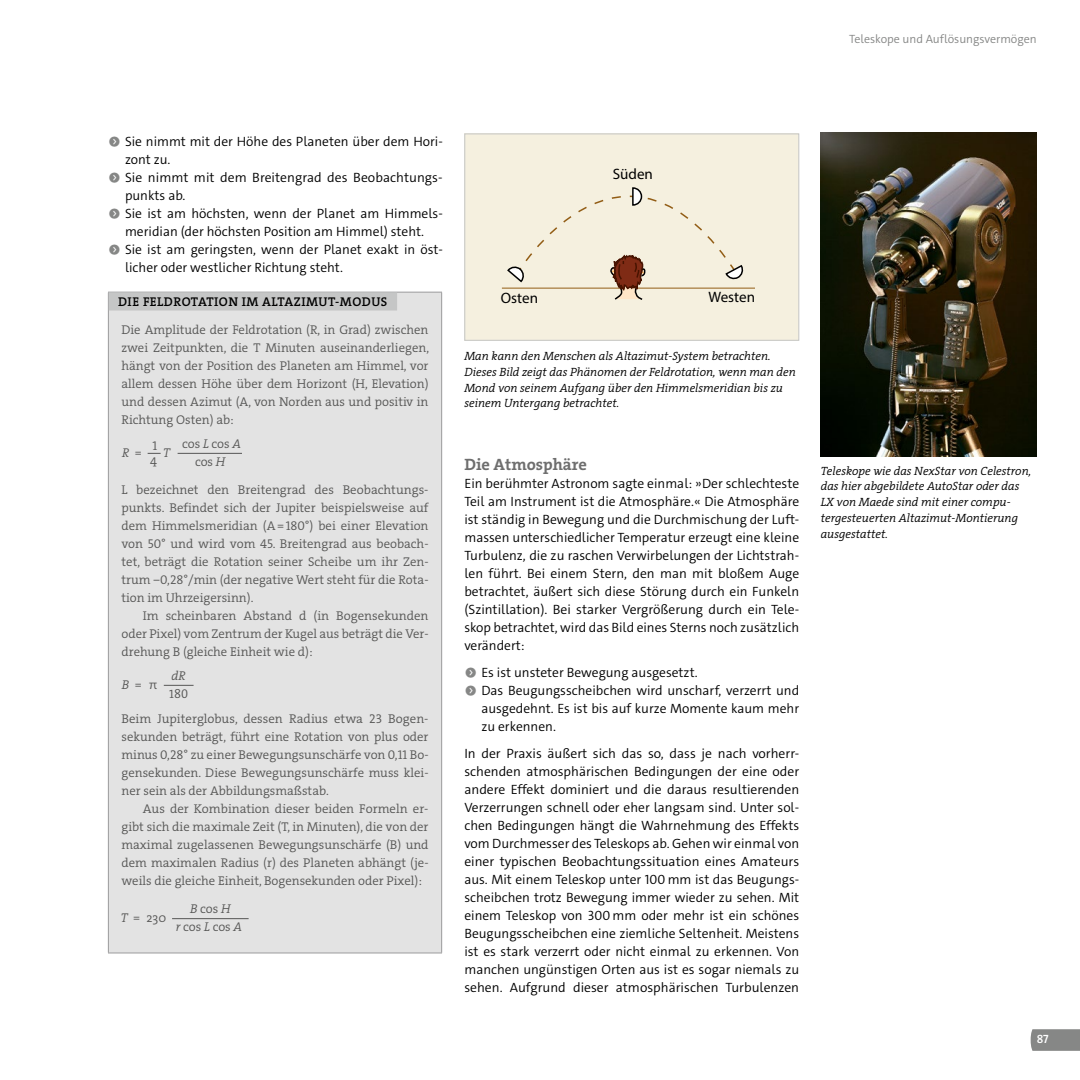
<style>
.page{position:relative;width:1080px;height:1080px;background:#fff}
.page>*{position:absolute;margin:0;border:0;box-sizing:border-box;transform-origin:0 0}
.t1{font:16.5px "The Serif HP7 Bld";color:#6e6e6e}
.t2{font:15px "Myriad Pro";color:#000}
.t3{font:300 13.5px/18px "The Sans C4 s";color:#000;text-align:justify}
.t4{font:12.75px/18px "The Serif HP4 Se Lig";color:#565655;text-align:justify}
.t5{font:12.75px "The Serif HP6 Se Bld";letter-spacing:.04em;color:#000}
.t6{font:12.75px "The Serif HP4 Se Lig IT";color:#565655}
.t7{font:12px/15.8px "The Serif HP4 Se Lig IT";color:#000}
.t8{font:300 12px "The Sans C4 s";color:#868786}
.t9{font:600 12px "The Sans C4 s";color:#fff}
.s1{font-family:"The Serif HP4 Se Lig"}
.s2{font-family:"The Serif HP4 Se Lig IT"}
</style>
<div class="page">
<svg style="left:1031px;top:1029px;width:49px;height:22px"></svg>
<div style="left:108px;top:292px;width:334px;height:661px;background:#e3e3e3"></div>
<hr style="left:108px;top:292px;width:334px;height:1px;background:#9c9c9d">
<hr style="left:108px;top:293px;width:1px;height:660px;background:#9c9c9d">
<hr style="left:441px;top:293px;width:1px;height:660px;background:#9c9c9d">
<hr style="left:108px;top:953px;width:334px;height:1px;background:#9c9c9d">
<div style="left:109px;top:293px;width:288px;height:18px;background:#c5c6c6"></div>
<hr style="left:178px;top:453px;width:64px;height:1px;background:#565655">
<svg style="left:148px;top:453px;width:13px;height:1px"></svg>
<svg style="left:164px;top:685px;width:29px;height:1px"></svg>
<hr style="left:172px;top:918px;width:77px;height:1px;background:#565655">
<div style="left:464px;top:134px;width:335px;height:207px;background:#f5f0df"></div>
<hr style="left:502px;top:288px;width:253px;height:1px;background:#925d15">
<svg style="left:506px;top:187px;width:238px;height:113px"></svg>
<div style="left:464px;top:134px;width:335px;height:207px;border:1px solid #c5c6c6"></div>
<img style="left:821px;top:133px;width:216px;height:324px">
<p class="t8" style="left:849px;top:31px;width:189px">Teleskope und Auflösungsvermögen</p>
<p class="t3" style="left:108px;top:133px;width:336px"><sub>f</sub> Sie nimmt mit der Höhe des Planeten über dem Hori-</p>
<p class="t3" style="left:125px;top:151px;width:47px">zont zu.</p>
<p class="t3" style="left:108px;top:169px;width:336px"><sub>f</sub> Sie nimmt mit dem Breitengrad des Beobachtungs-</p>
<p class="t3" style="left:125px;top:187px;width:62px">punkts ab.</p>
<p class="t3" style="left:108px;top:205px;width:335px"><sub>f</sub> Sie ist am höchsten, wenn der Planet am Himmels-</p>
<p class="t3" style="left:125px;top:223px;width:301px">meridian (der höchsten Position am Himmel) steht.</p>
<p class="t3" style="left:108px;top:241px;width:335px"><sub>f</sub> Sie ist am geringsten, wenn der Planet exakt in öst-</p>
<p class="t3" style="left:125px;top:259px;width:220px">licher oder westlicher Richtung steht.</p>
<p class="t5" style="left:118px;top:293px;width:271px">DIE FELDROTATION IM ALTAZIMUT-MODUS</p>
<p class="t4" style="left:122px;top:320px;width:309px">Die Amplitude der Feldrotation (R, in Grad) zwischen zwei Zeitpunkten, die T Minuten auseinanderliegen, hängt von der Position des Planeten am Himmel, vor allem dessen Höhe über dem Horizont (H, Elevation) und dessen Azimut (A, von Norden aus und positiv in Richtung Osten) ab:</p>
<p class="t6" style="left:122px;top:445px;width:21px">R <span class="s1">=</span></p>
<p class="t4" style="left:182px;top:435px;width:61px;text-align:center">cos <span class="s2">L</span> cos <span class="s2">A </span>cos <span class="s2">H</span></p>
<p class="t4" style="left:150px;top:439px;width:9px;line-height:13.5px">1<br>4</p>
<p class="t6" style="left:163px;top:445px;width:8px">T</p>
<p class="t4" style="left:122px;top:480px;width:309px">L bezeichnet den Breitengrad des Beobachtungs&shy;punkts. Befindet sich der Jupiter beispielsweise auf dem Himmelsmeridian (A=180°) bei einer Elevation von 50° und wird vom 45. Breitengrad aus beobach&shy;tet, beträgt die Rotation seiner Scheibe um ihr Zen&shy;trum −0,28°/min (der negative Wert steht für die Rota&shy;tion im Uhrzeigersinn).</p>
<p class="t4" style="left:122px;top:606px;width:309px;text-indent:21px">Im scheinbaren Abstand d (in Bogensekunden oder Pixel) vom Zentrum der Kugel aus beträgt die Ver&shy;drehung B (gleiche Einheit wie d):</p>
<p class="t6" style="left:122px;top:676px;width:21px">B <span class="s1">=</span></p>
<p class="t4" style="left:149px;top:676px;width:10px">π</p>
<p class="t6" style="left:172px;top:667px;width:16px">dR</p>
<p class="t4" style="left:169px;top:685px;width:20px">180</p>
<p class="t4" style="left:122px;top:710px;width:309px">Beim Jupiterglobus, dessen Radius etwa 23 Bogen&shy;sekunden beträgt, führt eine Rotation von plus oder minus 0,28° zu einer Bewegungsunschärfe von 0,11 Bo&shy;gensekunden. Diese Bewegungsunschärfe muss klei&shy;ner sein als der Abbildungsmaßstab.</p>
<p class="t4" style="left:122px;top:800px;width:309px;text-indent:21px">Aus der Kombination dieser beiden Formeln er&shy;gibt sich die maximale Zeit (T, in Minuten), die von der maximal zugelassenen Bewegungsunschärfe (B) und dem maximalen Radius (r) des Planeten abhängt (je&shy;weils die gleiche Einheit, Bogensekunden oder Pixel):</p>
<p class="t6" style="left:121px;top:910px;width:21px">T <span class="s1">=</span></p>
<p class="t4" style="left:176px;top:900px;width:68px;text-align:center"><span class="s2">B</span> cos <span class="s2">H<br>r</span> cos <span class="s2">L</span> cos <span class="s2">A</span></p>
<p class="t4" style="left:146px;top:909px;width:21px">230</p>
<p class="t2" style="left:613px;top:165px;width:42px">Süden</p>
<p class="t2" style="left:501px;top:288px;width:39px">Osten</p>
<p class="t2" style="left:708px;top:288px;width:48px">Westen</p>
<p class="t7" style="left:464px;top:349px;width:333px">Man kann den Menschen als Altazimut-System betrachten.<br>Dieses Bild zeigt das Phänomen der Feldrotation, wenn man den Mond von seinem Aufgang über den Himmelsmeridian bis zu seinem Untergang betrachtet.</p>
<p class="t1" style="left:464px;top:454px;width:124px">Die Atmosphäre</p>
<p class="t3" style="left:464px;top:475px;width:336px">Ein berühmter Astronom sagte einmal: »Der schlechteste Teil am Instrument ist die Atmosphäre.« Die Atmosphäre ist ständig in Bewegung und die Durchmischung der Luft&shy;massen unterschiedlicher Temperatur erzeugt eine kleine Turbulenz, die zu raschen Verwirbelungen der Lichtstrah&shy;len führt. Bei einem Stern, den man mit bloßem Auge betrachtet, äußert sich diese Störung durch ein Funkeln (Szintillation). Bei starker Vergrößerung durch ein Tele&shy;skop betrachtet, wird das Bild eines Sterns noch zusätzlich verändert:</p>
<p class="t3" style="left:464px;top:664px;width:235px"><sub>f</sub> Es ist unsteter Bewegung ausgesetzt.</p>
<p class="t3" style="left:464px;top:682px;width:336px"><sub>f</sub> Das Beugungsscheibchen wird unscharf, verzerrt und</p>
<p class="t3" style="left:481px;top:700px;width:319px">ausgedehnt. Es ist bis auf kurze Momente kaum mehr</p>
<p class="t3" style="left:481px;top:718px;width:76px">zu erkennen.</p>
<p class="t3" style="left:464px;top:745px;width:336px">In der Praxis äußert sich das so, dass je nach vorherr&shy;schenden atmosphärischen Bedingungen der eine oder andere Effekt dominiert und die daraus resultierenden Verzerrungen schnell oder eher langsam sind. Unter sol&shy;chen Bedingungen hängt die Wahrnehmung des Effekts vom Durchmesser des Teleskops ab. Gehen wir einmal von einer typischen Beobachtungssituation eines Amateurs aus. Mit einem Teleskop unter 100 mm ist das Beugungs&shy;scheibchen trotz Bewegung immer wieder zu sehen. Mit einem Teleskop von 300 mm oder mehr ist ein schönes Beugungsscheibchen eine ziemliche Seltenheit. Meistens ist es stark verzerrt oder nicht einmal zu erkennen. Von manchen ungünstigen Orten aus ist es sogar niemals zu sehen. Aufgrund dieser atmosphärischen Turbulenzen</p>
<p class="t7" style="left:821px;top:463px;width:212px">Teleskope wie das NexStar von Celestron, das hier abgebildete AutoStar oder das LX von Maede sind mit einer compu&shy;tergesteuerten Altazimut-Montierung ausgestattet.</p>
<p class="t9" style="left:1037px;top:1032px;width:13px">87</p>
</div>
